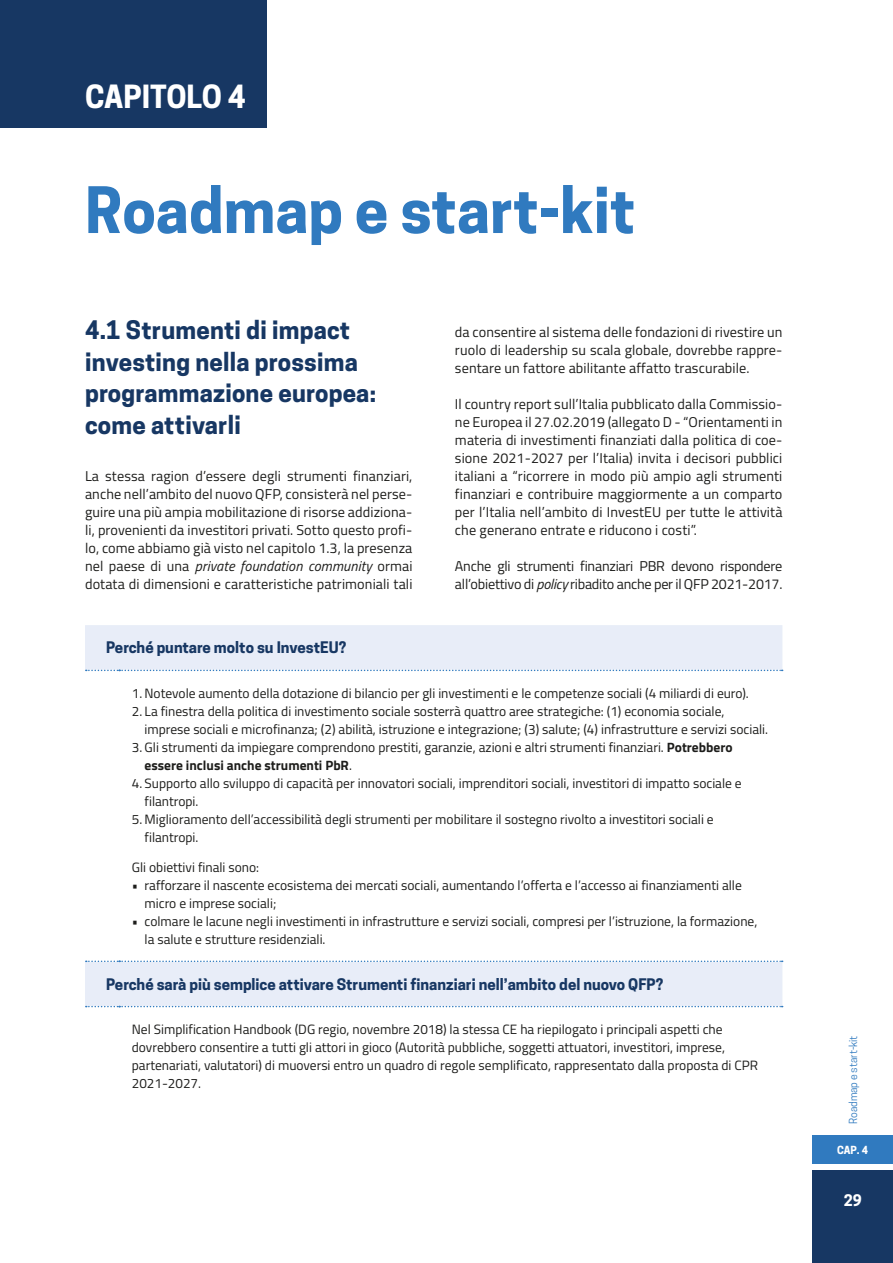
<style>
.page{position:relative;width:893px;height:1263px;background:#fff}
.page>*{position:absolute;margin:0;border:0;box-sizing:border-box;transform-origin:0 0}
.t1{font:700 60px "Cooper Hewitt";color:#307abf}
.t2{font:700 30px "Cooper Hewitt";letter-spacing:-.01em;color:#fff}
.t3{font:700 24px/31.5px "Cooper Hewitt";letter-spacing:.01em;color:#173763}
.t4{font:700 15px "Cooper Hewitt";color:#173763}
.t5{font:700 15px "Cooper Hewitt";color:#fff}
.t6{font:14.25px/18px "Titillium";letter-spacing:.01em;color:#1d1d1b;text-align:justify}
.t7{font:14.25px/18px "Titillium";letter-spacing:-.015em;color:#1d1d1b}
.t8{font:13.5px/18px "Titillium";color:#1d1d1b}
.t9{font:10.5px "Cooper Hewitt";letter-spacing:-.01em;color:#307abf}
.t10{font:700 10.5px "Cooper Hewitt";color:#fff}
.s1{font-style:italic}
.s2{font-weight:700}
</style>
<div class="page">
<div style="left:812px;top:1170px;width:81px;height:93px;background:#173763"></div>
<div style="left:812px;top:1135px;width:81px;height:29px;background:#307abf"></div>
<div style="left:0;top:0;width:266px;height:128px;background:#173763"></div>
<svg style="left:85px;top:625px;width:697px;height:381px"></svg>
<svg style="left:86px;top:670px;width:697px;height:1px"></svg>
<svg style="left:86px;top:960px;width:697px;height:2px"></svg>
<svg style="left:86px;top:1006px;width:697px;height:1px"></svg>
<h2 class="t2" style="left:85px;top:78px;width:162px">Capitolo 4</h2>
<h1 class="t1" style="left:85px;top:175px;width:552px">Roadmap e start-kit</h1>
<h3 class="t3" style="left:85px;top:315px;width:293px">4.1 Strumenti di impact investing nella prossima programmazione europea: come attivarli</h3>
<p class="t6" style="left:85px;top:466px;width:329px">La stessa ragion d’essere degli strumenti finanziari, anche nell’ambito del nuovo QFP, consisterà nel perse&shy;guire una più ampia mobilitazione di risorse addiziona&shy;li, provenienti da investitori privati. Sotto questo profi&shy;lo, come abbiamo già visto nel capitolo 1.3, la presenza nel paese di una <span class="s1">private foundation community</span> ormai dotata di dimensioni e caratteristiche patrimoniali tali</p>
<p class="t6" style="left:455px;top:322px;width:329px">da consentire al sistema delle fondazioni di rivestire un ruolo di leadership su scala globale, dovrebbe rappre&shy;sentare un fattore abilitante affatto trascurabile.</p>
<p class="t6" style="left:455px;top:394px;width:329px">Il country report sull’Italia pubblicato dalla Commissio&shy;ne Europea il 27.02.2019 (allegato D - “Orientamenti in materia di investimenti finanziati dalla politica di coe&shy;sione 2021-2027 per l’Italia) invita i decisori pubblici italiani a “ricorrere in modo più ampio agli strumenti finanziari e contribuire maggiormente a un comparto per l’Italia nell’ambito di InvestEU per tutte le attività che generano entrate e riducono i costi”.</p>
<p class="t7" style="left:455px;top:556px;width:329px">Anche gli strumenti finanziari PBR devono rispondere all’obiettivo di <span class="s1">policy</span> ribadito anche per il QFP 2021-2017.</p>
<p class="t4" style="left:106px;top:639px;width:241px">Perché puntare molto su InvestEU?</p>
<p class="t8" style="left:132px;top:683px;width:619px">1. Notevole aumento della dotazione di bilancio per gli investimenti e le competenze sociali (4 miliardi di euro).</p>
<p class="t8" style="left:145px;top:701px;width:625px;text-indent:-13px">2. La finestra della politica di investimento sociale sosterrà quattro aree strategiche: (1) economia sociale, imprese sociali e microfinanza; (2) abilità, istruzione e integrazione; (3) salute; (4) infrastrutture e servizi sociali.</p>
<p class="t8" style="left:145px;top:737px;width:589px;text-indent:-13px">3. Gli strumenti da impiegare comprendono prestiti, garanzie, azioni e altri strumenti finanziari. <span class="s2">Potrebbero essere inclusi anche strumenti PbR</span>.</p>
<p class="t8" style="left:145px;top:773px;width:599px;text-indent:-13px">4. Supporto allo sviluppo di capacità per innovatori sociali, imprenditori sociali, investitori di impatto sociale e filantropi.</p>
<p class="t8" style="left:145px;top:809px;width:571px;text-indent:-13px">5. Miglioramento dell’accessibilità degli strumenti per mobilitare il sostegno rivolto a investitori sociali e filantropi.</p>
<p class="t8" style="left:132px;top:858px;width:129px">Gli obiettivi finali sono:</p>
<p class="t8" style="left:145px;top:876px;width:599px;text-indent:-13px">• rafforzare il nascente ecosistema dei mercati sociali, aumentando l’offerta e l’accesso ai finanziamenti alle micro e imprese sociali;</p>
<p class="t8" style="left:145px;top:912px;width:614px;text-indent:-13px">• colmare le lacune negli investimenti in infrastrutture e servizi sociali, compresi per l’istruzione, la formazione, la salute e strutture residenziali.</p>
<p class="t4" style="left:106px;top:975px;width:558px">Perché sarà più semplice attivare Strumenti finanziari nell’ambito del nuovo QFP?</p>
<p class="t8" style="left:132px;top:1019px;width:628px">Nel Simplification Handbook (DG regio, novembre 2018) la stessa CE ha riepilogato i principali aspetti che dovrebbero consentire a tutti gli attori in gioco (Autorità pubbliche, soggetti attuatori, investitori, imprese, partenariati, valutatori) di muoversi entro un quadro di regole semplificato, rappresentato dalla proposta di CPR 2021-2027.</p>
<p class="t9" style="left:847px;top:1124px;width:90px;rotate:-90deg">Roadmap e start-kit</p>
<p class="t10" style="left:837px;top:1143px;width:33px">Cap. 4</p>
<p class="t5" style="left:844px;top:1191px;width:19px">29</p>
</div>
